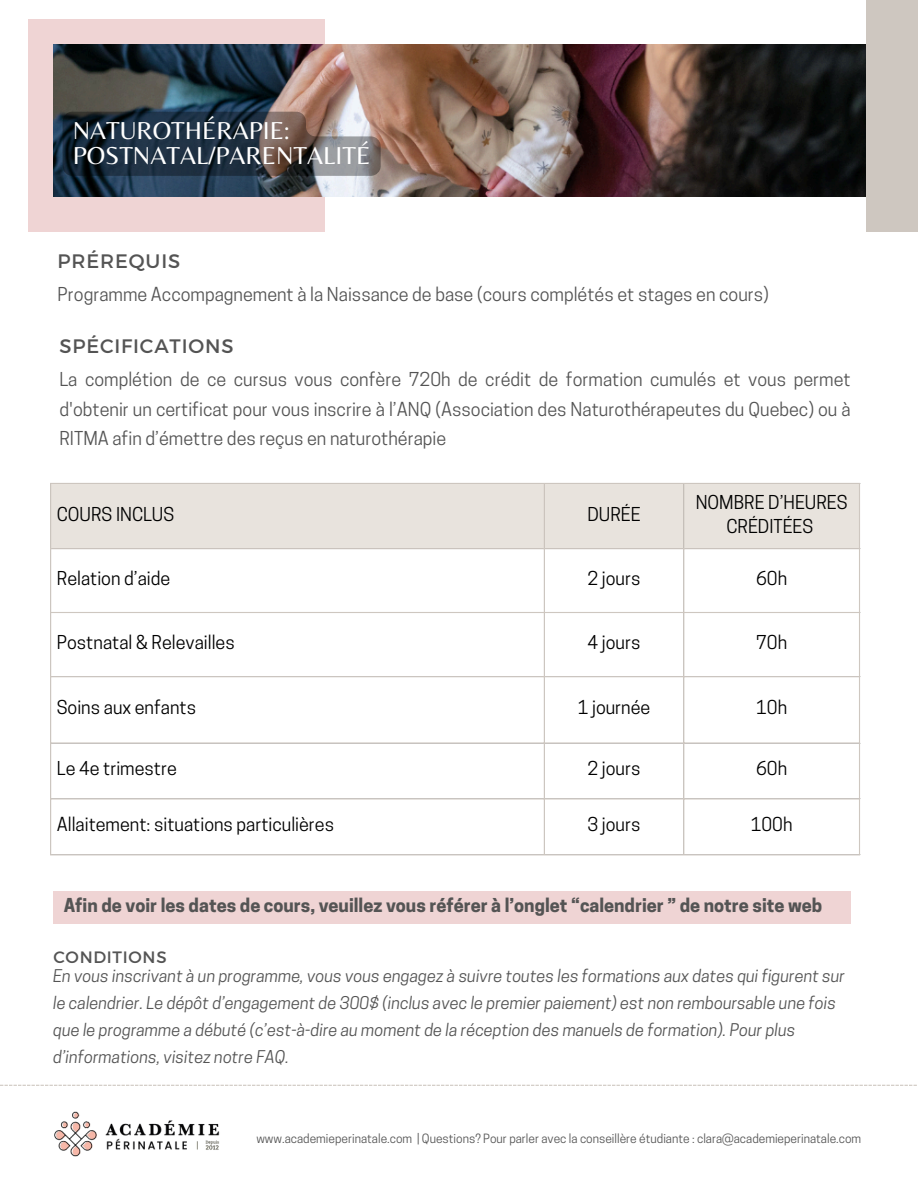
<style>
.page{position:relative;width:918px;height:1188px;background:#fff}
.page>*{position:absolute;margin:0;border:0;box-sizing:border-box;transform-origin:0 0}
.t1{font:25.5px/24.8px "Belleza";color:#fff}
.t2{font:19.5px "Montserrat";letter-spacing:.045em;color:#545454}
.t3{font:18px/29.2px "Cooper Hewitt";color:#545454;text-align:justify}
.t4{font:18px/24.8px "Cooper Hewitt";color:#000;text-align:center}
.t5{font:700 18px "Cooper Hewitt";color:#545454}
.t6{font:italic 16.5px/27px "Cooper Hewitt";color:#545454}
.t7{font:16.5px "Montserrat";letter-spacing:.045em;color:#545454}
.t8{font:12px "Cooper Hewitt";color:#545454}
</style>
<div class="page">
<div style="left:28px;top:20px;width:297px;height:212px;background:#efd4d4"></div>
<img style="left:53px;top:44px;width:813px;height:152px">
<div style="left:866px;top:0;width:52px;height:232px;background:#cec7c0"></div>
<img style="left:54px;top:1111px;width:166px;height:46px">
<svg style="left:0;top:1085px;width:917px;height:1px"></svg>
<svg style="left:63px;top:112px;width:318px;height:64px;background:#424851"></svg>
<div style="left:51px;top:484px;width:808px;height:64px;background:#e8e3dd"></div>
<hr style="left:50px;top:484px;width:1px;height:370px;background:#cec7c0">
<hr style="left:544px;top:484px;width:1px;height:370px;background:#cec7c0">
<hr style="left:683px;top:484px;width:1px;height:370px;background:#cec7c0">
<hr style="left:859px;top:484px;width:1px;height:370px;background:#cec7c0">
<hr style="left:50px;top:483px;width:810px;height:1px;background:#cec7c0">
<hr style="left:50px;top:548px;width:810px;height:1px;background:#cec7c0">
<hr style="left:50px;top:612px;width:810px;height:1px;background:#cec7c0">
<hr style="left:50px;top:676px;width:810px;height:1px;background:#cec7c0">
<hr style="left:50px;top:742px;width:810px;height:2px;background:#cec7c0">
<hr style="left:50px;top:798px;width:810px;height:2px;background:#cec7c0">
<hr style="left:50px;top:854px;width:810px;height:1px;background:#cec7c0">
<div style="left:53px;top:891px;width:798px;height:33px;background:#efd4d4"></div>
<h2 class="t1" style="left:73px;top:118px;width:299px">NATUROTHÉRAPIE:<br>POSTNATAL/PARENTALITÉ</h2>
<h4 class="t2" style="left:58px;top:248px;width:124px">PRÉREQUIS</h4>
<h3 class="t3" style="left:58px;top:282px;width:713px">Programme Accompagnement à la Naissance de base (cours complétés et stages en cours)</h3>
<p class="t2" style="left:59px;top:333px;width:176px">SPÉCIFICATIONS</p>
<p class="t3" style="left:59px;top:367px;width:793px">La complétion de ce cursus vous confère 720h de crédit de formation cumulés et vous permet d'obtenir un certificat pour vous inscrire à l’ANQ (Association des Naturothérapeutes du Quebec) ou à RITMA afin d’émettre des reçus en naturothérapie</p>
<h2 class="t4" style="left:57px;top:504px;width:119px">COURS INCLUS</h2>
<h3 class="t4" style="left:587px;top:504px;width:55px">DURÉE</h3>
<p class="t4" style="left:696px;top:492px;width:153px">NOMBRE D’HEURES<br>CRÉDITÉES</p>
<p class="t4" style="left:57px;top:568px;width:115px">Relation d’aide</p>
<p class="t4" style="left:588px;top:568px;width:54px">2 jours</p>
<p class="t4" style="left:756px;top:568px;width:33px">60h</p>
<p class="t4" style="left:57px;top:632px;width:179px">Postnatal &amp; Relevailles</p>
<p class="t4" style="left:588px;top:632px;width:54px">4 jours</p>
<p class="t4" style="left:756px;top:632px;width:33px">70h</p>
<p class="t4" style="left:57px;top:698px;width:141px">Soins aux enfants</p>
<p class="t4" style="left:578px;top:698px;width:74px">1 journée</p>
<p class="t4" style="left:756px;top:698px;width:33px">10h</p>
<p class="t4" style="left:57px;top:758px;width:122px">Le 4e trimestre</p>
<p class="t4" style="left:588px;top:758px;width:54px">2 jours</p>
<p class="t4" style="left:756px;top:758px;width:33px">60h</p>
<p class="t4" style="left:57px;top:814px;width:279px">Allaitement: situations particulières</p>
<p class="t4" style="left:588px;top:814px;width:54px">3 jours</p>
<p class="t4" style="left:751px;top:814px;width:43px">100h</p>
<h5 class="t5" style="left:64px;top:898px;width:760px">Afin de voir les dates de cours, veuillez vous référer à l’onglet “calendrier ” de notre site web</h5>
<p class="t7" style="left:53px;top:946px;width:115px">CONDITIONS</p>
<p class="t6" style="left:53px;top:964px;width:793px">En vous inscrivant à un programme, vous vous engagez à suivre toutes les formations aux dates qui figurent sur le calendrier. Le dépôt d’engagement de 300$ (inclus avec le premier paiement) est non remboursable une fois que le programme a débuté (c’est-à-dire au moment de la réception des manuels de formation). Pour plus d’informations, visitez notre FAQ.</p>
<h3 class="t8" style="left:256px;top:1134px;width:606px">www.academieperinatale.com | Questions? Pour parler avec la conseillère étudiante : clara@academieperinatale.com</h3>
</div>
